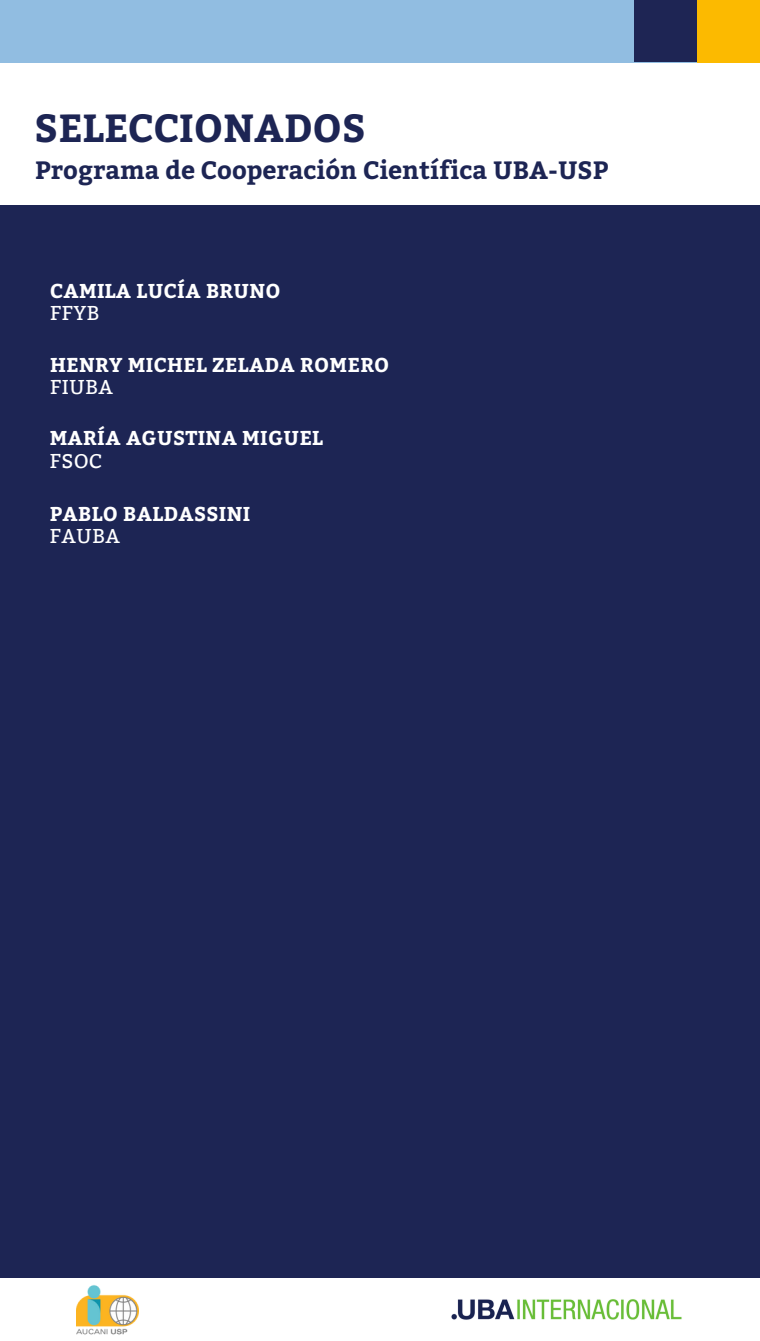
<style>
.page{position:relative;width:760px;height:1341px;background:#fff}
.page>*{position:absolute;margin:0;border:0;box-sizing:border-box;transform-origin:0 0}
.t1{font:700 39.12px "Bitter";color:#1d2554}
.t2{font:700 25px "Bitter";color:#1d2554}
.t3{font:700 20px "Bitter";letter-spacing:.015em;color:#fff}
.t4{font:20px "Bitter";letter-spacing:.015em;color:#fff}
</style>
<div class="page">
<div style="left:0;top:0;width:759px;height:1341px;background:#1d2554"></div>
<div style="left:0;top:31px;width:759px;height:174px;background:#fff"></div>
<div style="left:0;top:0;width:759px;height:62px;background:#91bde1"></div>
<div style="left:696px;top:0;width:63px;height:62px;background:#fcba00"></div>
<div style="left:634px;top:0;width:62px;height:62px;background:#1e2554"></div>
<div style="left:0;top:1278px;width:759px;height:63px;background:#fff"></div>
<img style="left:451px;top:1299px;width:231px;height:21px">
<img style="left:76px;top:1285px;width:63px;height:50px">
<h2 class="t1" style="left:35px;top:100px;width:332px">SELECCIONADOS</h2>
<h1 class="t2" style="left:35px;top:152px;width:575px">Programa de Cooperación Científica UBA-USP</h1>
<p class="t3" style="left:50px;top:276px;width:232px">CAMILA LUCÍA BRUNO</p>
<p class="t4" style="left:50px;top:302px;width:51px">FFYB</p>
<p class="t3" style="left:50px;top:350px;width:341px">HENRY MICHEL ZELADA ROMERO</p>
<p class="t4" style="left:50px;top:375px;width:64px">FIUBA</p>
<p class="t3" style="left:50px;top:423px;width:275px">MARÍA AGUSTINA MIGUEL</p>
<p class="t4" style="left:50px;top:449px;width:54px">FSOC</p>
<p class="t3" style="left:50px;top:499px;width:202px">PABLO BALDASSINI</p>
<p class="t4" style="left:50px;top:524px;width:72px">FAUBA</p>
</div>
